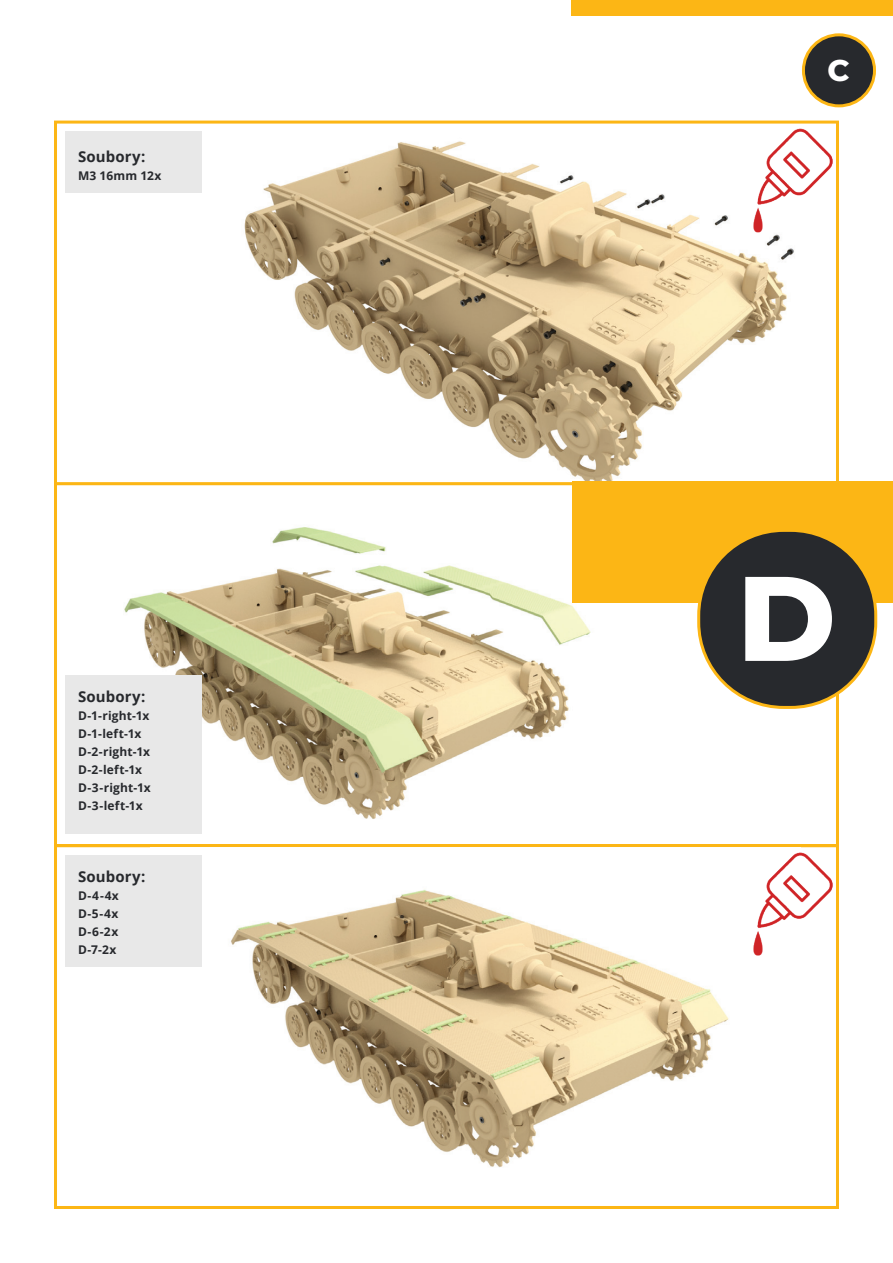
<style>
.page{position:relative;width:893px;height:1263px;background:#fff}
.page>*{position:absolute;margin:0;border:0;box-sizing:border-box;transform-origin:0 0}
.t1{font:800 120px "Montserrat";color:#fff}
.t2{font:800 30px "Montserrat";color:#fff}
.t3{font:700 15px "Open Sans";letter-spacing:.01em;color:#27292d}
.t4{font:700 12px/18px "Open Sans";letter-spacing:.015em;color:#27292d}
</style>
<div class="page">
<img style="left:172px;top:131px;width:622px;height:350px">
<img style="left:65px;top:486px;width:526px;height:333px">
<img style="left:231px;top:890px;width:498px;height:278px">
<div style="left:54px;top:844px;width:785px;height:365px;border:3px solid #fcb615"></div>
<div style="left:803px;top:35px;width:71px;height:71px;background:#27292d;border-radius:50%"></div>
<div style="left:802px;top:33px;width:74px;height:74px;border:3px solid #fcb615;border-radius:50%"></div>
<div style="left:65px;top:132px;width:137px;height:61px;background:#e8e8e8"></div>
<div style="left:65px;top:676px;width:137px;height:158px;background:#e8e8e8"></div>
<div style="left:65px;top:855px;width:137px;height:112px;background:#e8e8e8"></div>
<img style="left:711px;top:121px;width:128px;height:127px">
<img style="left:711px;top:844px;width:128px;height:127px">
<div style="left:573px;top:481px;width:320px;height:30px;background:#fcb615"></div>
<div style="left:573px;top:483px;width:320px;height:120px;background:#fcb615"></div>
<div style="left:699px;top:530px;width:177px;height:177px;background:#27292d;border-radius:85px"></div>
<div style="left:697px;top:529px;width:180px;height:180px;border:3px solid #fcb615;border-radius:85px"></div>
<div style="left:572px;top:0;width:321px;height:16px;background:#fcb615"></div>
<p class="t3" style="left:78px;top:146px;width:69px">Soubory:</p>
<p class="t4" style="left:78px;top:166px;width:85px">M3 16mm 12x</p>
<p class="t3" style="left:78px;top:686px;width:69px">Soubory:</p>
<p class="t4" style="left:78px;top:706px;width:74px">D-1-right-1x<br>D-1-left-1x<br>D-2-right-1x<br>D-2-left-1x<br>D-3-right-1x<br>D-3-left-1x</p>
<p class="t3" style="left:78px;top:866px;width:69px">Soubory:</p>
<p class="t4" style="left:78px;top:886px;width:42px;text-align:justify">D-4-4x D-5-4x D-6-2x D-7-2x</p>
<h2 class="t2" style="left:828px;top:48px;width:24px">C</h2>
<h1 class="t1" style="left:737px;top:530px;width:101px">D</h1>
</div>
